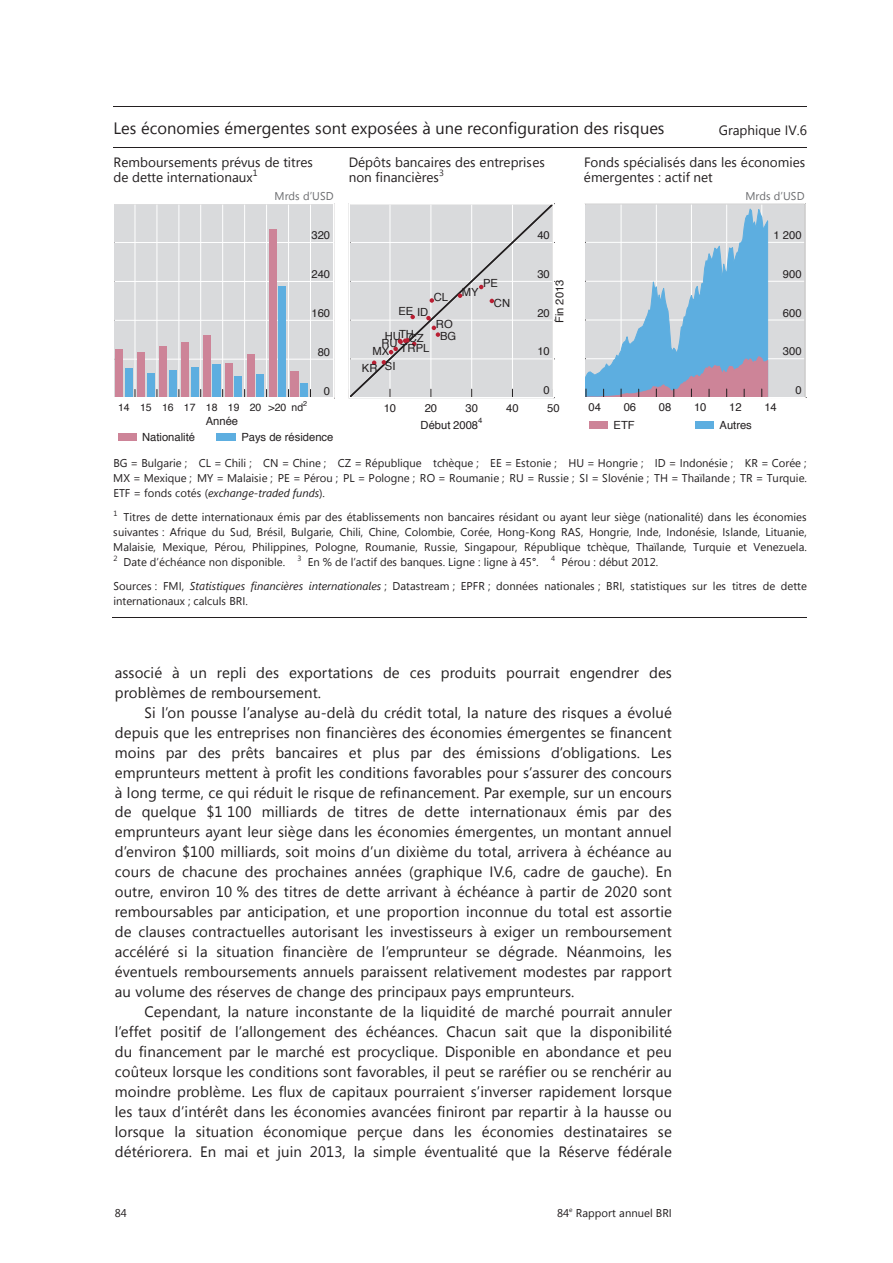
<style>
.page{position:relative;width:893px;height:1263px;background:#fff}
.page>*{position:absolute;margin:0;border:0;box-sizing:border-box;transform-origin:0 0}
.t1{font:16.5px "Segoe UI";color:#231f20}
.t2{font:15px/20px "Segoe UI";letter-spacing:.005em;color:#231f20;text-align:justify}
.t3{font:13.5px/15px "Segoe UI";color:#231f20}
.t4{font:11.25px/15px "Segoe UI";color:#231f20;text-align:justify}
.t5{font:11.25px/23.2px "Helvetica";color:#231f20;text-align:center}
.t6{font:11.25px "Segoe UI";color:#6c6d70}
.t7{font:10.5px "Helvetica";color:#231f20}
.t8{font:9px "Segoe UI";color:#231f20}
.t9{font:7.65px "Helvetica";color:#231f20}
.t10{font:7.5px "Segoe UI";color:#231f20}
.t11{font:7.2px "Helvetica";color:#231f20}
.t12{font:6.6px "Segoe UI";color:#231f20}
.s1{font-style:italic}
</style>
<div class="page">
<hr style="left:113px;top:106px;width:694px;height:1px;background:#231f20">
<hr style="left:113px;top:147px;width:694px;height:1px;background:#231f20">
<hr style="left:112px;top:617px;width:695px;height:1px;background:#231f20">
<svg style="left:114px;top:203px;width:221px;height:196px;background:#d3d1d7"></svg>
<div style="left:118px;top:433px;width:18px;height:8px;background:#cd8498"></div>
<div style="left:217px;top:433px;width:19px;height:8px;background:#5daee0"></div>
<svg style="left:348px;top:203px;width:204px;height:195px;background:#d7d7d9"></svg>
<div style="left:349px;top:203px;width:205px;height:195px;border:1px solid #fff"></div>
<svg style="left:586px;top:205px;width:218px;height:191px;background:#acc4d9"></svg>
<div style="left:584px;top:203px;width:222px;height:195px;border:1px solid #fff"></div>
<div style="left:589px;top:421px;width:19px;height:8px;background:#cd8498"></div>
<div style="left:695px;top:421px;width:19px;height:8px;background:#5daee0"></div>
<p class="t1" style="left:113px;top:117px;width:553px">Les économies émergentes sont exposées à une reconfiguration des risques</p>
<p class="t3" style="left:719px;top:122px;width:90px">Graphique IV.6</p>
<p class="t3" style="left:113px;top:155px;width:201px">Remboursements prévus de titres de dette internationaux</p>
<p class="t3" style="left:349px;top:155px;width:198px">Dépôts bancaires des entreprises non financières</p>
<p class="t3" style="left:584px;top:155px;width:223px">Fonds spécialisés dans les économies émergentes : actif net</p>
<p class="t8" style="left:253px;top:166px;width:6px">1</p>
<p class="t8" style="left:439px;top:166px;width:6px">3</p>
<p class="t6" style="left:275px;top:189px;width:61px">Mrds d’USD</p>
<p class="t6" style="left:745px;top:189px;width:61px">Mrds d’USD</p>
<p class="t5" style="left:311px;top:224px;width:20px">320</p>
<p class="t5" style="left:537px;top:224px;width:14px">40</p>
<p class="t5" style="left:774px;top:224px;width:30px">1 200</p>
<p class="t5" style="left:311px;top:263px;width:20px">240</p>
<p class="t5" style="left:311px;top:302px;width:20px">160</p>
<p class="t5" style="left:318px;top:340px;width:14px">80</p>
<p class="t5" style="left:483px;top:272px;width:16px">PE</p>
<p class="t5" style="left:462px;top:280px;width:18px">MY</p>
<p class="t5" style="left:434px;top:285px;width:16px">CL</p>
<p class="t5" style="left:494px;top:292px;width:18px">CN</p>
<p class="t5" style="left:398px;top:300px;width:16px">EE</p>
<p class="t5" style="left:385px;top:325px;width:18px">HU</p>
<p class="t5" style="left:417px;top:301px;width:13px">ID</p>
<p class="t5" style="left:436px;top:313px;width:18px">RO</p>
<p class="t5" style="left:399px;top:322px;width:16px">TH</p>
<p class="t5" style="left:440px;top:325px;width:18px">BG</p>
<p class="t5" style="left:409px;top:327px;width:16px">CZ</p>
<p class="t5" style="left:381px;top:332px;width:18px">RU<br>SI</p>
<p class="t5" style="left:401px;top:336px;width:30px">TRPL</p>
<p class="t5" style="left:373px;top:340px;width:18px">MX</p>
<p class="t5" style="left:362px;top:357px;width:17px">KR</p>
<p class="t5" style="left:537px;top:263px;width:14px">30</p>
<p class="t5" style="left:548px;top:323px;width:45px;rotate:-90deg">Fin 2013</p>
<p class="t5" style="left:537px;top:301px;width:14px">20</p>
<p class="t5" style="left:537px;top:340px;width:14px">10</p>
<p class="t5" style="left:783px;top:263px;width:20px">900</p>
<p class="t5" style="left:783px;top:301px;width:20px">600</p>
<p class="t5" style="left:783px;top:340px;width:20px">300</p>
<p class="t5" style="left:324px;top:379px;width:8px">0</p>
<p class="t5" style="left:544px;top:379px;width:8px">0</p>
<p class="t5" style="left:795px;top:379px;width:8px">0</p>
<p class="t11" style="left:303px;top:398px;width:5px">2</p>
<p class="t7" style="left:118px;top:399px;width:187px">14 15 16 17 18 19 20 &gt;20 nd</p>
<p class="t5" style="left:206px;top:410px;width:34px">Année</p>
<p class="t5" style="left:384px;top:396px;width:14px">10</p>
<p class="t5" style="left:425px;top:396px;width:14px">20</p>
<p class="t5" style="left:465px;top:396px;width:14px">30</p>
<p class="t5" style="left:506px;top:396px;width:14px">40</p>
<p class="t5" style="left:547px;top:396px;width:14px">50</p>
<p class="t5" style="left:421px;top:413px;width:59px">Début 2008</p>
<p class="t9" style="left:478px;top:414px;width:6px">4</p>
<p class="t5" style="left:589px;top:396px;width:14px">04</p>
<p class="t5" style="left:624px;top:396px;width:14px">06</p>
<p class="t5" style="left:659px;top:396px;width:14px">08</p>
<p class="t5" style="left:694px;top:396px;width:14px">10</p>
<p class="t5" style="left:729px;top:396px;width:14px">12</p>
<p class="t5" style="left:764px;top:396px;width:14px">14</p>
<p class="t5" style="left:614px;top:414px;width:23px">ETF</p>
<p class="t5" style="left:719px;top:414px;width:34px">Autres</p>
<p class="t5" style="left:142px;top:426px;width:54px">Nationalité</p>
<p class="t5" style="left:241px;top:426px;width:94px">Pays de résidence</p>
<p class="t4" style="left:113px;top:455px;width:695px">BG = Bulgarie ; CL = Chili ; CN = Chine ; CZ = République tchèque ; EE = Estonie ; HU = Hongrie ; ID = Indonésie ; KR = Corée ; MX = Mexique ; MY = Malaisie ; PE = Pérou ; PL = Pologne ; RO = Roumanie ; RU = Russie ; SI = Slovénie ; TH = Thaïlande ; TR = Turquie.<br>ETF = fonds cotés (<span class="s1">exchange-traded funds</span>).</p>
<p class="t10" style="left:113px;top:508px;width:6px">1</p>
<p class="t4" style="left:113px;top:509px;width:695px;text-indent:10px">Titres de dette internationaux émis par des établissements non bancaires résidant ou ayant leur siège (nationalité) dans les économies suivantes : Afrique du Sud, Brésil, Bulgarie, Chili, Chine, Colombie, Corée, Hong-Kong RAS, Hongrie, Inde, Indonésie, Islande, Lituanie, Malaisie, Mexique, Pérou, Philippines, Pologne, Roumanie, Russie, Singapour, République tchèque, Thaïlande, Turquie et Venezuela.</p>
<p class="t10" style="left:113px;top:553px;width:6px">2</p>
<p class="t4" style="left:124px;top:554px;width:163px">Date d’échéance non disponible.</p>
<p class="t10" style="left:298px;top:553px;width:6px">3</p>
<p class="t4" style="left:308px;top:554px;width:232px">En % de l’actif des banques. Ligne : ligne à 45°.</p>
<p class="t10" style="left:551px;top:553px;width:6px">4</p>
<p class="t4" style="left:113px;top:550px;width:695px;line-height:24px;text-indent:448px">Pérou : début 2012.<br>Sources : FMI, <span class="s1">Statistiques financières internationales</span> ; Datastream ; EPFR ; données nationales ; BRI, statistiques sur les titres de dette</p>
<p class="t4" style="left:114px;top:593px;width:136px">internationaux ; calculs BRI.</p>
<p class="t2" style="left:115px;top:662px;width:559px">associé à un repli des exportations de ces produits pourrait engendrer des problèmes de remboursement.</p>
<p class="t2" style="left:115px;top:702px;width:559px;text-indent:30px">Si l’on pousse l’analyse au-delà du crédit total, la nature des risques a évolué depuis que les entreprises non financières des économies émergentes se financent moins par des prêts bancaires et plus par des émissions d’obligations. Les emprunteurs mettent à profit les conditions favorables pour s’assurer des concours à long terme, ce qui réduit le risque de refinancement. Par exemple, sur un encours de quelque $1 100 milliards de titres de dette internationaux émis par des emprunteurs ayant leur siège dans les économies émergentes, un montant annuel d’environ $100 milliards, soit moins d’un dixième du total, arrivera à échéance au cours de chacune des prochaines années (graphique IV.6, cadre de gauche). En outre, environ 10 % des titres de dette arrivant à échéance à partir de 2020 sont remboursables par anticipation, et une proportion inconnue du total est assortie de clauses contractuelles autorisant les investisseurs à exiger un remboursement accéléré si la situation financière de l’emprunteur se dégrade. Néanmoins, les éventuels remboursements annuels paraissent relativement modestes par rapport au volume des réserves de change des principaux pays emprunteurs.</p>
<p class="t2" style="left:115px;top:1001px;width:559px;text-indent:30px">Cependant, la nature inconstante de la liquidité de marché pourrait annuler l’effet positif de l’allongement des échéances. Chacun sait que la disponibilité du financement par le marché est procyclique. Disponible en abondance et peu coûteux lorsque les conditions sont favorables, il peut se raréfier ou se renchérir au moindre problème. Les flux de capitaux pourraient s’inverser rapidement lorsque les taux d’intérêt dans les économies avancées finiront par repartir à la hausse ou lorsque la situation économique perçue dans les économies destinataires se détériorera. En mai et juin 2013, la simple éventualité que la Réserve fédérale</p>
<p class="t4" style="left:115px;top:1205px;width:14px">84</p>
<p class="t4" style="left:557px;top:1205px;width:14px">84</p>
<p class="t12" style="left:569px;top:1205px;width:5px">e</p>
<p class="t4" style="left:576px;top:1205px;width:97px">Rapport annuel BRI</p>
</div>
